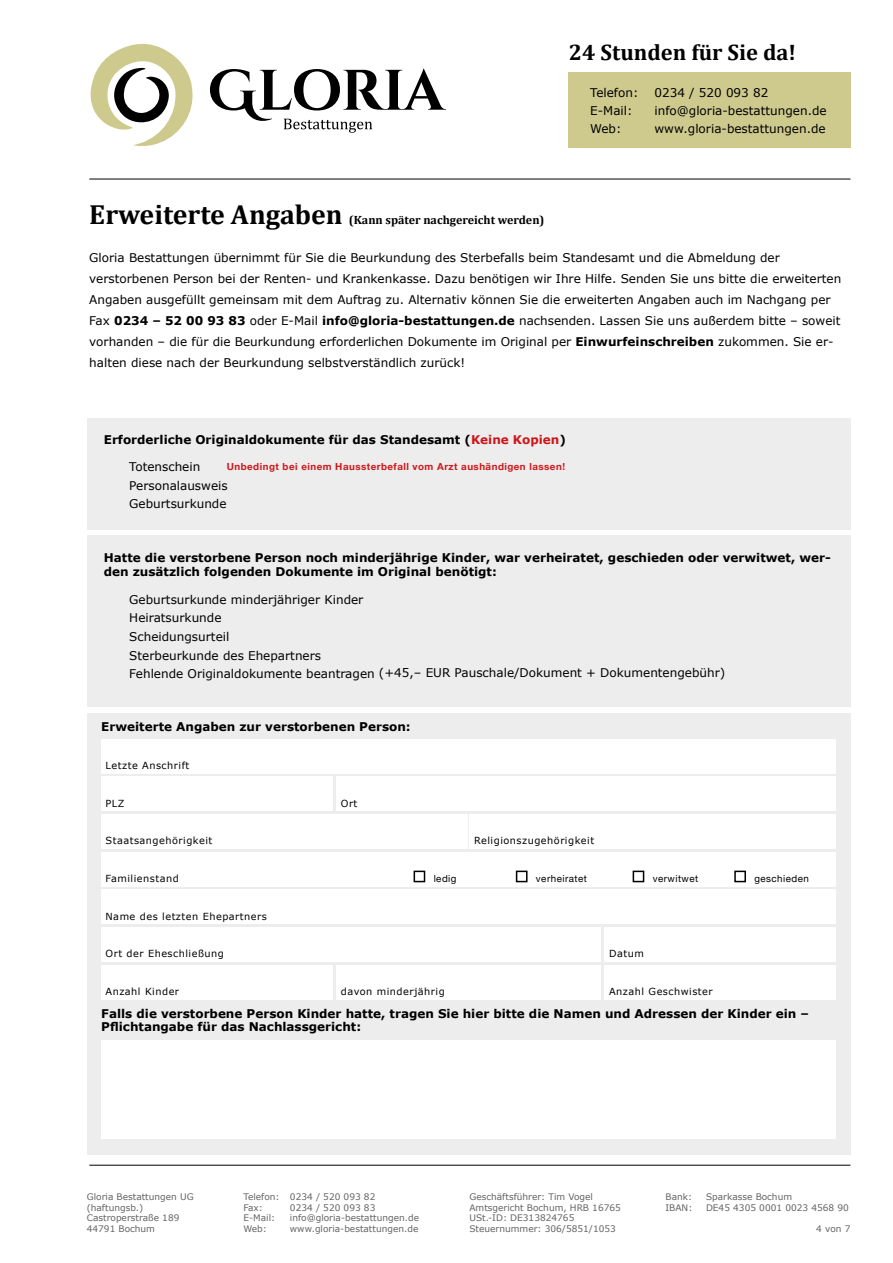
<style>
.page{position:relative;width:893px;height:1263px;background:#fff}
.page>*{position:absolute;margin:0;border:0;box-sizing:border-box;transform-origin:0 0}
.t1{font:700 27.75px "Cambria";color:#000}
.t2{font:700 22.5px "Cambria";color:#000}
.t3{font:12px/21px "Verdana";color:#000}
.t4{font:700 12px/14.4px "Verdana";color:#000}
.t5{font:700 12px "Cambria";color:#000}
.t6{font:9.75px "Verdana";letter-spacing:.05em;color:#000}
.t7{font:700 9.75px "Helvetica Neue";letter-spacing:.05em;color:#cd171a}
.t8{font:9.75px "Helvetica Neue";letter-spacing:.05em;color:#000}
.t9{font:9px/10.8px "Verdana";color:#646363}
.s1{font-weight:700}
.s2{color:#cd171a}
</style>
<div class="page">
<hr style="left:89px;top:1165px;width:761px;height:1px;background:#000">
<hr style="left:89px;top:179px;width:761px;height:1px;background:#000">
<svg style="left:210px;top:69px;width:236px;height:64px"></svg>
<svg style="left:90px;top:44px;width:103px;height:102px"></svg>
<div style="left:569px;top:72px;width:281px;height:76px;background:#ceca8e"></div>
<div style="left:87px;top:418px;width:763px;height:111px;background:#ededed"></div>
<div style="left:87px;top:536px;width:763px;height:171px;background:#ededed"></div>
<div style="left:87px;top:714px;width:763px;height:441px;background:#ededed"></div>
<div style="left:101px;top:739px;width:735px;height:34px;background:#fff"></div>
<div style="left:101px;top:1040px;width:735px;height:99px;background:#fff"></div>
<div style="left:101px;top:814px;width:366px;height:34px;background:#fff"></div>
<div style="left:101px;top:890px;width:735px;height:34px;background:#fff"></div>
<div style="left:470px;top:814px;width:366px;height:34px;background:#fff"></div>
<div style="left:101px;top:852px;width:735px;height:34px;background:#fff"></div>
<div style="left:101px;top:777px;width:231px;height:34px;background:#fff"></div>
<div style="left:605px;top:927px;width:231px;height:34px;background:#fff"></div>
<div style="left:101px;top:965px;width:231px;height:34px;background:#fff"></div>
<div style="left:337px;top:965px;width:264px;height:34px;background:#fff"></div>
<div style="left:605px;top:965px;width:231px;height:34px;background:#fff"></div>
<div style="left:337px;top:777px;width:499px;height:34px;background:#fff"></div>
<div style="left:101px;top:927px;width:500px;height:34px;background:#fff"></div>
<svg style="left:413px;top:870px;width:13px;height:13px"></svg>
<svg style="left:515px;top:870px;width:13px;height:13px"></svg>
<svg style="left:632px;top:870px;width:13px;height:13px"></svg>
<svg style="left:734px;top:870px;width:12px;height:13px"></svg>
<h2 class="t2" style="left:569px;top:36px;width:229px">24 Stunden für Sie da!</h2>
<p class="t3" style="left:590px;top:82px;width:50px">Telefon:</p>
<p class="t3" style="left:654px;top:82px;width:115px">0234 / 520 093 82</p>
<p class="t3" style="left:590px;top:100px;width:44px">E-Mail:</p>
<p class="t3" style="left:654px;top:100px;width:174px">info@gloria-bestattungen.de</p>
<p class="t3" style="left:590px;top:118px;width:33px">Web:</p>
<p class="t3" style="left:654px;top:118px;width:173px">www.gloria-bestattungen.de</p>
<p class="t1" style="left:89px;top:194px;width:255px">Erweiterte Angaben</p>
<p class="t5" style="left:349px;top:211px;width:197px">(Kann später nachgereicht werden)</p>
<p class="t3" style="left:89px;top:247px;width:754px">Gloria Bestattungen übernimmt für Sie die Beurkundung des Sterbefalls beim Standesamt und die Abmeldung der verstorbenen Person bei der Renten- und Krankenkasse. Dazu benötigen wir Ihre Hilfe. Senden Sie uns bitte die erweiterten Angaben ausgefüllt gemeinsam mit dem Auftrag zu. Alternativ können Sie die erweiterten Angaben auch im Nachgang per Fax <span class="s1">0234 – 52 00 93 83</span> oder E-Mail <span class="s1">info@gloria-bestattungen.de</span> nachsenden. Lassen Sie uns außerdem bitte – soweit vorhanden – die für die Beurkundung erforderlichen Dokumente im Original per <span class="s1">Einwurfeinschreiben</span> zukommen. Sie er&shy;halten diese nach der Beurkundung selbstverständlich zurück!</p>
<p class="t4" style="left:104px;top:432px;width:464px">Erforderliche Originaldokumente für das Standesamt (<span class="s2">Keine Kopien</span>)</p>
<p class="t3" style="left:129px;top:456px;width:73px">Totenschein</p>
<p class="t7" style="left:227px;top:458px;width:340px">Unbedingt bei einem Haussterbefall vom Arzt aushändigen lassen!</p>
<p class="t3" style="left:129px;top:475px;width:100px">Personalausweis</p>
<p class="t3" style="left:129px;top:493px;width:99px">Geburtsurkunde</p>
<p class="t4" style="left:104px;top:550px;width:729px">Hatte die verstorbene Person noch minderjährige Kinder, war verheiratet, geschieden oder verwitwet, wer&shy;den zusätzlich folgenden Dokumente im Original benötigt:</p>
<p class="t3" style="left:129px;top:588px;width:236px">Geburtsurkunde minderjähriger Kinder</p>
<p class="t3" style="left:129px;top:607px;width:94px">Heiratsurkunde</p>
<p class="t3" style="left:129px;top:626px;width:102px">Scheidungsurteil</p>
<p class="t3" style="left:129px;top:644px;width:193px">Sterbeurkunde des Ehepartners</p>
<p class="t3" style="left:129px;top:662px;width:597px">Fehlende Originaldokumente beantragen (+45,– EUR Pauschale/Dokument + Dokumentengebühr)</p>
<p class="t4" style="left:101px;top:719px;width:311px">Erweiterte Angaben zur verstorbenen Person:</p>
<p class="t6" style="left:106px;top:758px;width:85px">Letzte Anschrift</p>
<p class="t6" style="left:106px;top:796px;width:20px">PLZ</p>
<p class="t6" style="left:106px;top:834px;width:108px">Staatsangehörigkeit</p>
<p class="t6" style="left:106px;top:872px;width:75px">Familienstand</p>
<p class="t6" style="left:106px;top:909px;width:163px">Name des letzten Ehepartners</p>
<p class="t6" style="left:106px;top:947px;width:120px">Ort der Eheschließung</p>
<p class="t6" style="left:341px;top:796px;width:18px">Ort</p>
<p class="t6" style="left:474px;top:834px;width:122px">Religionszugehörigkeit</p>
<p class="t8" style="left:434px;top:872px;width:24px">ledig</p>
<p class="t8" style="left:536px;top:872px;width:52px">verheiratet</p>
<p class="t8" style="left:653px;top:872px;width:47px">verwitwet</p>
<p class="t8" style="left:754px;top:872px;width:56px">geschieden</p>
<p class="t6" style="left:609px;top:947px;width:36px">Datum</p>
<p class="t6" style="left:106px;top:984px;width:75px">Anzahl Kinder</p>
<p class="t6" style="left:341px;top:984px;width:106px">davon minderjährig</p>
<p class="t6" style="left:609px;top:984px;width:105px">Anzahl Geschwister</p>
<p class="t4" style="left:101px;top:1006px;width:709px;line-height:13.5px">Falls die verstorbene Person Kinder hatte, tragen Sie hier bitte die Namen und Adressen der Kinder ein –<br>Pflichtangabe für das Nachlassgericht:</p>
<p class="t9" style="left:87px;top:1191px;width:108px">Gloria Bestattungen UG (haftungsb.)<br>Castroperstraße 189<br>44791 Bochum</p>
<p class="t9" style="left:243px;top:1191px;width:133px">Telefon: 0234 / 520 093 82<br>Fax:</p>
<p class="t9" style="left:290px;top:1202px;width:87px">0234 / 520 093 83</p>
<p class="t9" style="left:243px;top:1212px;width:33px">E-Mail:</p>
<p class="t9" style="left:290px;top:1212px;width:131px">info@gloria-bestattungen.de</p>
<p class="t9" style="left:243px;top:1223px;width:25px">Web:</p>
<p class="t9" style="left:290px;top:1223px;width:130px">www.gloria-bestattungen.de</p>
<p class="t9" style="left:469px;top:1191px;width:153px">Geschäftsführer: Tim Vogel<br>Amtsgericht Bochum, HRB 16765<br>USt.-ID: DE313824765<br>Steuernummer: 306/5851/1053</p>
<p class="t9" style="left:665px;top:1191px;width:28px">Bank:</p>
<p class="t9" style="left:706px;top:1191px;width:88px">Sparkasse Bochum</p>
<p class="t9" style="left:665px;top:1202px;width:28px">IBAN:</p>
<p class="t9" style="left:706px;top:1202px;width:144px">DE45 4305 0001 0023 4568 90</p>
<p class="t9" style="left:816px;top:1223px;width:36px">4 von 7</p>
</div>
